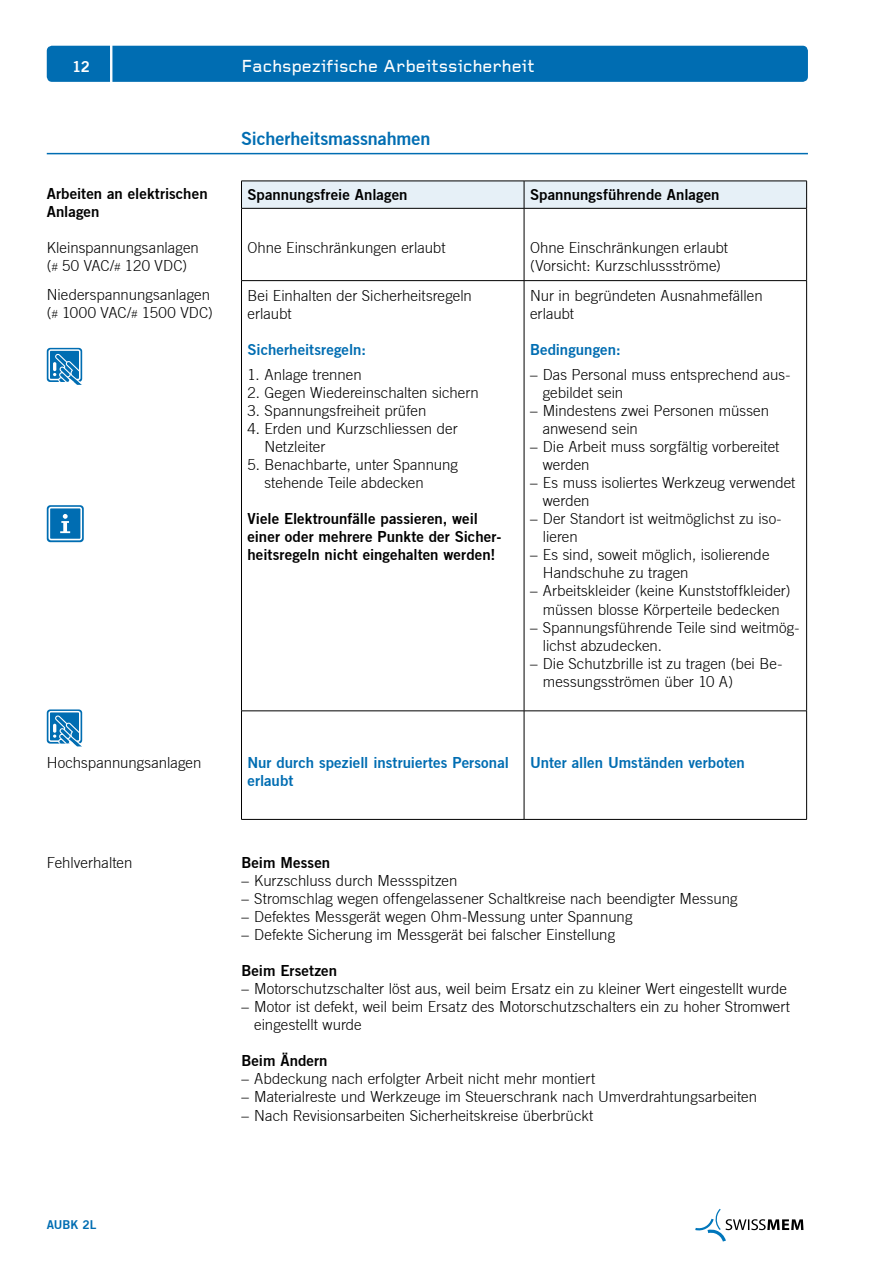
<style>
.page{position:relative;width:893px;height:1263px;background:#fff}
.page>*{position:absolute;margin:0;border:0;box-sizing:border-box;transform-origin:0 0}
.t1{font:500 18px "Foundry Gridnik";color:#fff}
.t2{font:18px "Trade Gothic Bold Two";letter-spacing:-.005em;color:#006db2}
.t3{font:300 15px/18px "Trade Gothic";letter-spacing:.005em;color:#000}
.t4{font:15px/18.1px "Trade Gothic Bold Two";letter-spacing:.005em;color:#000}
.t5{font:15px/18.1px "Trade Gothic Bold Two";letter-spacing:.005em;color:#006db2}
.t6{font:15px "Trade Gothic Bold Two";color:#fff}
.t7{font:12px "Trade Gothic Bold Two";color:#006db2}
</style>
<div class="page">
<div style="left:47px;top:46px;width:761px;height:36px;background:#006db2;border-radius:5px"></div>
<hr style="left:47px;top:153px;width:761px;height:1px;background:#006db2">
<hr style="left:110px;top:36px;width:2px;height:55px;background:#fff">
<svg style="left:695px;top:1209px;width:108px;height:32px"></svg>
<svg style="left:241px;top:181px;width:566px;height:27px"></svg>
<hr style="left:241px;top:208px;width:283px;height:1px;background:#000">
<hr style="left:241px;top:208px;width:1px;height:72px;background:#000">
<hr style="left:524px;top:208px;width:283px;height:1px;background:#000">
<hr style="left:524px;top:208px;width:1px;height:72px;background:#000">
<hr style="left:806px;top:208px;width:1px;height:72px;background:#000">
<hr style="left:241px;top:280px;width:283px;height:1px;background:#000">
<hr style="left:241px;top:281px;width:1px;height:430px;background:#000">
<hr style="left:524px;top:280px;width:283px;height:1px;background:#000">
<hr style="left:524px;top:281px;width:1px;height:430px;background:#000">
<hr style="left:806px;top:281px;width:1px;height:430px;background:#000">
<hr style="left:241px;top:711px;width:283px;height:1px;background:#000">
<hr style="left:241px;top:711px;width:1px;height:108px;background:#000">
<hr style="left:524px;top:711px;width:283px;height:1px;background:#000">
<hr style="left:524px;top:711px;width:1px;height:108px;background:#000">
<hr style="left:806px;top:711px;width:1px;height:108px;background:#000">
<hr style="left:241px;top:819px;width:283px;height:1px;background:#000">
<hr style="left:524px;top:819px;width:283px;height:1px;background:#000">
<svg style="left:47px;top:348px;width:36px;height:37px"></svg>
<svg style="left:47px;top:709px;width:36px;height:37px"></svg>
<svg style="left:47px;top:505px;width:37px;height:37px"></svg>
<svg style="left:49px;top:507px;width:33px;height:33px"></svg>
<p class="t6" style="left:72px;top:58px;width:19px">12</p>
<p class="t1" style="left:241px;top:57px;width:295px">Fachspezifische Arbeitssicherheit</p>
<p class="t2" style="left:241px;top:127px;width:191px">Sicherheitsmassnahmen</p>
<p class="t4" style="left:47px;top:184px;width:162px">Arbeiten an elektrischen<br>Anlagen</p>
<p class="t4" style="left:247px;top:185px;width:162px">Spannungsfreie Anlagen</p>
<p class="t4" style="left:530px;top:185px;width:191px">Spannungsführende Anlagen</p>
<p class="t3" style="left:247px;top:238px;width:199px">Ohne Einschränkungen erlaubt</p>
<p class="t3" style="left:530px;top:238px;width:199px">Ohne Einschränkungen erlaubt (Vorsicht: Kurzschlussströme)</p>
<p class="t3" style="left:247px;top:286px;width:226px">Bei Einhalten der Sicherheitsregeln erlaubt</p>
<p class="t5" style="left:247px;top:340px;width:120px">Sicherheitsregeln:</p>
<p class="t3" style="left:247px;top:365px;width:116px">1. Anlage trennen</p>
<p class="t3" style="left:247px;top:383px;width:233px">2. Gegen Wiedereinschalten sichern</p>
<p class="t3" style="left:247px;top:401px;width:180px">3. Spannungsfreiheit prüfen</p>
<p class="t3" style="left:264px;top:419px;width:195px;text-indent:-17px">4. Erden und Kurzschliessen der<br>Netzleiter</p>
<p class="t3" style="left:264px;top:455px;width:195px;text-indent:-17px">5. Benachbarte, unter Spannung stehende Teile abdecken</p>
<p class="t4" style="left:247px;top:509px;width:255px">Viele Elektrounfälle passieren, weil einer oder mehrere Punkte der Sicher&shy;heitsregeln nicht eingehalten werden!</p>
<p class="t3" style="left:47px;top:239px;width:154px">Kleinspannungsanlagen ( 50 VAC/ 120 VDC)</p>
<p class="t3" style="left:47px;top:286px;width:168px">Niederspannungsanlagen ( 1000 VAC/ 1500 VDC)</p>
<p class="t3" style="left:530px;top:286px;width:234px">Nur in begründeten Ausnahmefällen erlaubt</p>
<p class="t5" style="left:530px;top:340px;width:92px">Bedingungen:</p>
<p class="t3" style="left:543px;top:365px;width:249px;text-indent:-13px">– Das Personal muss entsprechend aus&shy;gebildet sein</p>
<p class="t3" style="left:543px;top:401px;width:228px;text-indent:-13px">– Mindestens zwei Personen müssen anwesend sein</p>
<p class="t3" style="left:543px;top:437px;width:238px;text-indent:-13px">– Die Arbeit muss sorgfältig vorbereitet werden</p>
<p class="t3" style="left:543px;top:473px;width:254px;text-indent:-13px">– Es muss isoliertes Werkzeug verwendet werden</p>
<p class="t3" style="left:543px;top:510px;width:240px;text-indent:-13px">– Der Standort ist weitmöglichst zu iso&shy;lieren</p>
<p class="t3" style="left:543px;top:546px;width:228px;text-indent:-13px">– Es sind, soweit möglich, isolierende<br>Handschuhe zu tragen</p>
<p class="t3" style="left:530px;top:582px;width:262px;text-align:center">– Arbeitskleider (keine Kunststoffkleider) müssen blosse Körperteile bedecken</p>
<p class="t3" style="left:543px;top:618px;width:258px;text-indent:-13px">– Spannungsführende Teile sind weitmög&shy;lichst abzudecken.</p>
<p class="t3" style="left:543px;top:654px;width:241px;text-indent:-13px">– Die Schutzbrille ist zu tragen (bei Be&shy;messungsströmen über 10 A)</p>
<p class="t3" style="left:47px;top:753px;width:156px">Hochspannungsanlagen</p>
<p class="t3" style="left:47px;top:853px;width:87px">Fehlverhalten</p>
<p class="t7" style="left:47px;top:1217px;width:51px">AUBK 2L</p>
<p class="t5" style="left:247px;top:753px;width:263px">Nur durch speziell instruiertes Personal erlaubt</p>
<p class="t5" style="left:530px;top:753px;width:216px">Unter allen Umständen verboten</p>
<p class="t4" style="left:241px;top:853px;width:90px">Beim Messen</p>
<p class="t3" style="left:241px;top:871px;width:218px">– Kurzschluss durch Messspitzen</p>
<p class="t3" style="left:241px;top:889px;width:498px">– Stromschlag wegen offengelassener Schaltkreise nach beendigter Messung</p>
<p class="t3" style="left:241px;top:907px;width:393px">– Defektes Messgerät wegen Ohm-Messung unter Spannung</p>
<p class="t3" style="left:241px;top:925px;width:375px">– Defekte Sicherung im Messgerät bei falscher Einstellung</p>
<p class="t4" style="left:241px;top:961px;width:97px">Beim Ersetzen</p>
<p class="t3" style="left:241px;top:979px;width:547px">– Motorschutzschalter löst aus, weil beim Ersatz ein zu kleiner Wert eingestellt wurde</p>
<p class="t3" style="left:254px;top:997px;width:537px;text-indent:-13px">– Motor ist defekt, weil beim Ersatz des Motorschutzschalters ein zu hoher Stromwert eingestellt wurde</p>
<p class="t4" style="left:241px;top:1052px;width:88px">Beim Ändern</p>
<p class="t3" style="left:241px;top:1070px;width:355px">– Abdeckung nach erfolgter Arbeit nicht mehr montiert</p>
<p class="t3" style="left:241px;top:1088px;width:517px">– Materialreste und Werkzeuge im Steuerschrank nach Umverdrahtungsarbeiten</p>
<p class="t3" style="left:241px;top:1106px;width:353px">– Nach Revisionsarbeiten Sicherheitskreise überbrückt</p>
</div>
